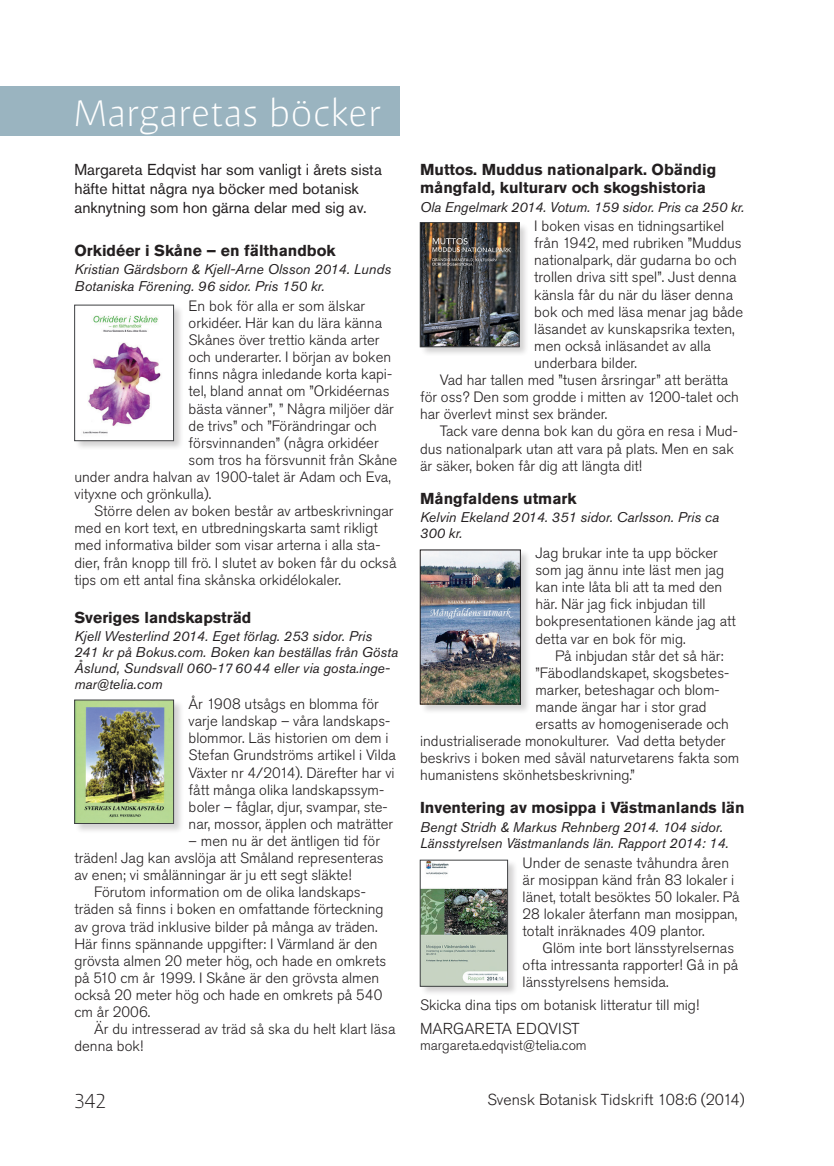
<style>
.page{position:relative;width:834px;height:1166px;background:#fff}
.page>*{position:absolute;margin:0;border:0;box-sizing:border-box;transform-origin:0 0}
.Vinjett_vit_STOR{font:300 38.5px "Massif Pro";color:#fff}
.t1{font:300 21px "Massif Pro";color:#231f20}
.Boktitel{font:700 15.75px/18px "Akzidenz Grotesk Std";color:#231f20}
.Ingress{font:15.75px/18.9px "Akzidenz Grotesk Std";color:#231f20}
.Författare{font:300 15.75px "Akzidenz Grotesk Std";color:#231f20}
.Bok_bröd{font:300 14.88px/17.2px "Akzidenz Grotesk Std";color:#231f20}
.Författare-2{font:300 14.88px "Akzidenz Grotesk Std";color:#231f20}
.Bok_författare_o_inf{font:italic 14px/16.1px "Akzidenz Grotesk Std";color:#231f20}
.Författare-3{font:300 14px "Akzidenz Grotesk Std";color:#231f20}
</style>
<div class="page">
<div style="left:0;top:86px;width:399px;height:50px;background:#9ab4c0"></div>
<div style="left:74px;top:305px;width:110px;height:146px;background:#231f20;opacity:.2"></div>
<img style="left:76px;top:307px;width:96px;height:132px">
<div style="left:74px;top:305px;width:100px;height:136px;border:1px solid #3e4042"></div>
<div style="left:74px;top:700px;width:110px;height:134px;background:#231f20;opacity:.2"></div>
<img style="left:76px;top:702px;width:96px;height:119px">
<div style="left:74px;top:700px;width:100px;height:123px;border:1px solid #3e4042"></div>
<div style="left:420px;top:222px;width:109px;height:135px;background:#231f20;opacity:.2"></div>
<img style="left:422px;top:224px;width:95px;height:121px">
<div style="left:420px;top:222px;width:99px;height:125px;border:1px solid #3e4042"></div>
<div style="left:420px;top:549px;width:111px;height:166px;background:#231f20;opacity:.2"></div>
<img style="left:422px;top:552px;width:96px;height:150px">
<div style="left:420px;top:550px;width:100px;height:154px;border:1px solid #231f20"></div>
<div style="left:420px;top:860px;width:97px;height:136px;background:#231f20;opacity:.2"></div>
<img style="left:422px;top:862px;width:83px;height:122px">
<div style="left:420px;top:860px;width:87px;height:126px;border:1px solid #3e4042"></div>
<p class="Vinjett_vit_STOR" style="left:74px;top:88px;width:309px">Margaretas böcker</p>
<p class="Ingress" style="left:74px;top:160px;width:309px">Margareta Edqvist har som vanligt i årets sista häfte hittat några nya böcker med botanisk anknytning som hon gärna delar med sig av.</p>
<p class="Boktitel" style="left:74px;top:241px;width:263px">Orkidéer i Skåne – en fälthandbok</p>
<p class="Bok_författare_o_inf" style="left:74px;top:261px;width:318px;line-height:17.2px">Kristian Gärdsborn &amp; Kjell-Arne Olsson 2014. Lunds<br>Botaniska Förening. 96 sidor. Pris 150 kr.</p>
<p class="Bok_bröd" style="left:189px;top:297px;width:178px">En bok för alla er som älskar</p>
<p class="Bok_bröd" style="left:189px;top:315px;width:195px">orkidéer. Här kan du lära känna</p>
<p class="Bok_bröd" style="left:189px;top:332px;width:192px">Skånes över trettio kända arter</p>
<p class="Bok_bröd" style="left:189px;top:349px;width:204px">och underarter. I början av boken</p>
<p class="Bok_bröd" style="left:189px;top:366px;width:205px">finns några inledande korta kapi-</p>
<p class="Bok_bröd" style="left:189px;top:383px;width:202px">tel, bland annat om ”Orkidéernas</p>
<p class="Bok_bröd" style="left:189px;top:400px;width:207px">bästa vänner”, ” Några miljöer där</p>
<p class="Bok_bröd" style="left:189px;top:417px;width:190px">de trivs” och ”Förändringar och</p>
<p class="Bok_bröd" style="left:189px;top:434px;width:191px">försvinnanden” (några orkidéer</p>
<p class="Bok_bröd" style="left:189px;top:451px;width:210px">som tros ha försvunnit från Skåne</p>
<p class="Bok_bröd" style="left:74px;top:468px;width:318px">under andra halvan av 1900-talet är Adam och Eva,</p>
<p class="Bok_bröd" style="left:74px;top:486px;width:138px">vityxne och grönkulla).</p>
<p class="Bok_bröd" style="left:74px;top:503px;width:323px;text-indent:20px">Större delen av boken består av artbeskrivningar med en kort text, en utbredningskarta samt rikligt med informativa bilder som visar arterna i alla sta&shy;dier, från knopp till frö. I slutet av boken får du också tips om ett antal fina skånska orkidélokaler.</p>
<p class="Boktitel" style="left:74px;top:608px;width:178px">Sveriges landskapsträd</p>
<p class="Bok_författare_o_inf" style="left:74px;top:628px;width:325px">Kjell Westerlind 2014. Eget förlag. 253 sidor. Pris 241 kr på Bokus.com. Boken kan beställas från Gösta Åslund, Sundsvall 060-176044 eller via gosta.inge&shy;mar@telia.com</p>
<p class="Bok_bröd" style="left:189px;top:696px;width:209px">År 1908 utsågs en blomma för varje landskap – våra landskaps&shy;blommor. Läs historien om dem i<br>Stefan Grundströms artikel i Vilda<br>Växter nr 4/2014). Därefter har vi fått många olika landskapssym&shy;boler – fåglar, djur, svampar, ste&shy;nar, mossor, äpplen och maträtter</p>
<p class="Bok_bröd" style="left:74px;top:832px;width:311px;text-indent:114px">– men nu är det äntligen tid för träden! Jag kan avslöja att Småland representeras av enen; vi smålänningar är ju ett segt släkte!</p>
<p class="Bok_bröd" style="left:74px;top:884px;width:313px;text-indent:20px">Förutom information om de olika landskaps&shy;träden så finns i boken en omfattande förteckning av grova träd inklusive bilder på många av träden.<br>Här finns spännande uppgifter: I Värmland är den grövsta almen 20 meter hög, och hade en omkrets på 510 cm år 1999. I Skåne är den grövsta almen också 20 meter hög och hade en omkrets på 540 cm år 2006.</p>
<p class="Bok_bröd" style="left:74px;top:1021px;width:322px;text-indent:20px">Är du intresserad av träd så ska du helt klart läsa denna bok!</p>
<p class="Boktitel" style="left:420px;top:160px;width:297px">Muttos. Muddus nationalpark. Obändig mångfald, kulturarv och skogshistoria</p>
<p class="Bok_författare_o_inf" style="left:420px;top:198px;width:326px">Ola Engelmark 2014. Votum. 159 sidor. Pris ca 250 kr.</p>
<p class="Bok_bröd" style="left:534px;top:218px;width:210px">I boken visas en tidningsartikel från 1942, med rubriken ”Muddus nationalpark, där gudarna bo och trollen driva sitt spel”. Just denna känsla får du när du läser denna bok och med läsa menar jag både läsandet av kunskapsrika texten, men också inläsandet av alla underbara bilder.</p>
<p class="Bok_bröd" style="left:420px;top:372px;width:320px;text-indent:20px">Vad har tallen med ”tusen årsringar” att berätta för oss? Den som grodde i mitten av 1200-talet och har överlevt minst sex bränder.</p>
<p class="Bok_bröd" style="left:420px;top:423px;width:319px;text-indent:20px">Tack vare denna bok kan du göra en resa i Mud&shy;dus nationalpark utan att vara på plats. Men en sak är säker, boken får dig att längta dit!</p>
<p class="Boktitel" style="left:420px;top:489px;width:158px">Mångfaldens utmark</p>
<p class="Bok_författare_o_inf" style="left:420px;top:509px;width:300px">Kelvin Ekeland 2014. 351 sidor. Carlsson. Pris ca<br>300 kr.</p>
<p class="Bok_bröd" style="left:535px;top:544px;width:202px">Jag brukar inte ta upp böcker som jag ännu inte läst men jag kan inte låta bli att ta med den här. När jag fick inbjudan till bokpresentationen kände jag att detta var en bok för mig.</p>
<p class="Bok_bröd" style="left:555px;top:647px;width:170px">På inbjudan står det så här:</p>
<p class="Bok_bröd" style="left:535px;top:664px;width:195px">”Fäbodlandskapet, skogsbetes-</p>
<p class="Bok_bröd" style="left:535px;top:681px;width:186px">marker, beteshagar och blom-</p>
<p class="Bok_bröd" style="left:535px;top:698px;width:173px">mande ängar har i stor grad</p>
<p class="Bok_bröd" style="left:535px;top:716px;width:195px">ersatts av homogeniserade och</p>
<p class="Bok_bröd" style="left:420px;top:733px;width:307px">industrialiserade monokulturer. Vad detta betyder</p>
<p class="Bok_bröd" style="left:420px;top:750px;width:321px">beskrivs i boken med såväl naturvetarens fakta som</p>
<p class="Bok_bröd" style="left:420px;top:767px;width:216px">humanistens skönhetsbeskrivning.”</p>
<p class="Boktitel" style="left:420px;top:799px;width:326px">Inventering av mosippa i Västmanlands län</p>
<p class="Bok_författare_o_inf" style="left:420px;top:819px;width:310px">Bengt Stridh &amp; Markus Rehnberg 2014. 104 sidor.<br>Länsstyrelsen Västmanlands län. Rapport 2014: 14.</p>
<p class="Bok_bröd" style="left:522px;top:854px;width:218px">Under de senaste tvåhundra åren är mosippan känd från 83 lokaler i länet, totalt besöktes 50 lokaler. På 28 lokaler återfann man mosippan, totalt inräknades 409 plantor.</p>
<p class="Bok_bröd" style="left:522px;top:940px;width:217px;text-indent:20px">Glöm inte bort länsstyrelsernas ofta intressanta rapporter! Gå in på länsstyrelsens hemsida.</p>
<p class="Författare-2" style="left:420px;top:997px;width:280px">Skicka dina tips om botanisk litteratur till mig!</p>
<p class="Författare" style="left:420px;top:1020px;width:161px">MARGARETA EDQVIST</p>
<p class="Författare-3" style="left:420px;top:1037px;width:168px">margareta.edqvist@telia.com</p>
<p class="t1" style="left:74px;top:1087px;width:33px">342</p>
<p class="Författare" style="left:487px;top:1090px;width:259px">Svensk Botanisk Tidskrift 108:6 (2014)</p>
</div>
